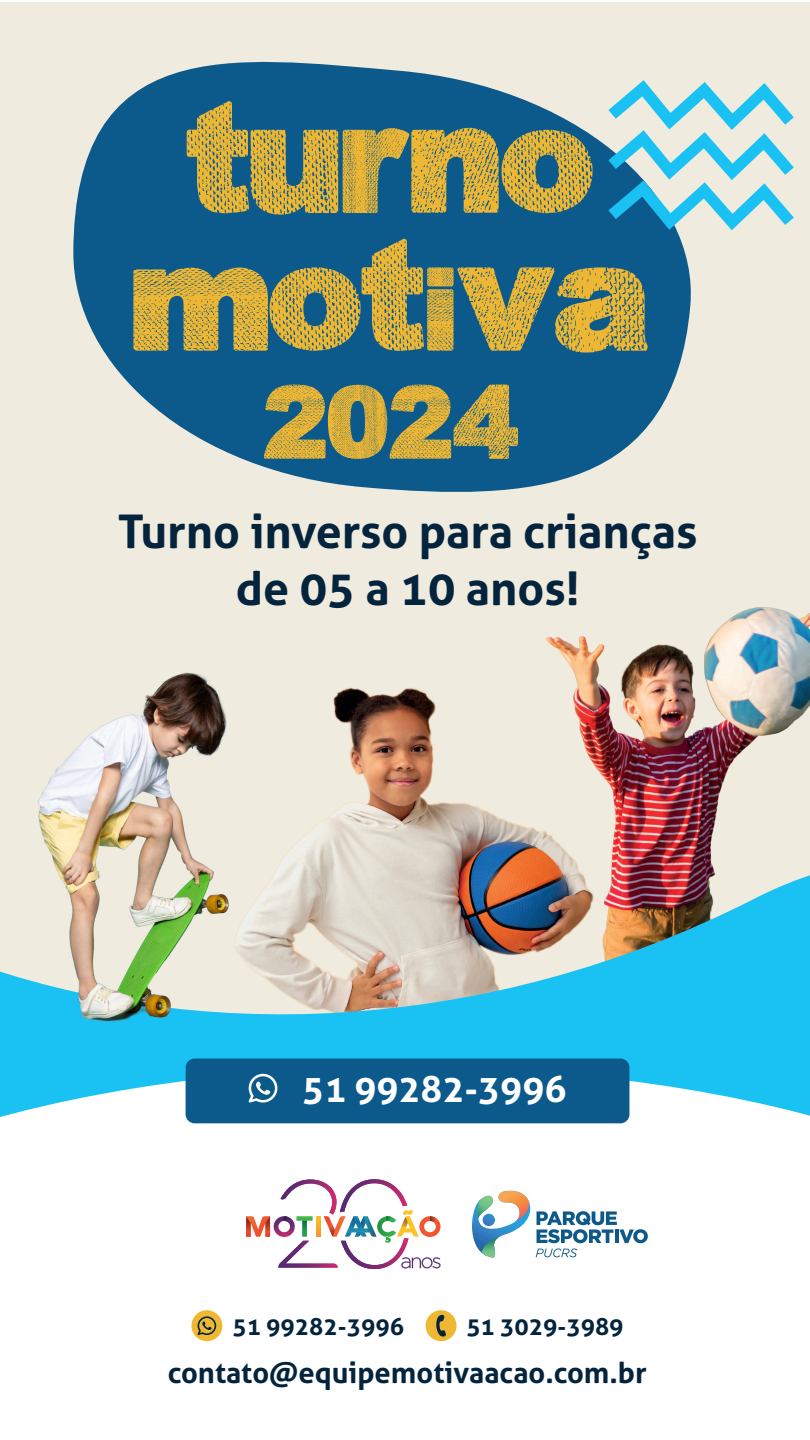
<style>
.page{position:relative;width:810px;height:1440px;background:#fff}
.page>*{position:absolute;margin:0;border:0;box-sizing:border-box;transform-origin:0 0}
.t1{font:166.43px/137.6px "Dabre Grunge";color:#eeb733;text-align:center}
.t2{font:700 46.5px/57px "Aller";color:#03243c;text-align:center}
.t3{font:700 36.75px "Aller";color:#fff}
.t4{font:700 29.03px "Aller";color:#03243c}
.t5{font:700 23.85px "Aller";color:#03243c}
</style>
<div class="page">
<div style="left:0;top:3px;width:810px;height:1437px;background:#f0ebdf"></div>
<img style="left:546px;top:607px;width:264px;height:248px">
<img style="left:285px;top:669px;width:320px;height:186px">
<img style="left:285px;top:855px;width:525px;height:212px">
<img style="left:0;top:672px;width:285px;height:395px">
<svg style="left:73px;top:61px;width:618px;height:431px;fill:#0c5a8c"></svg>
<svg style="left:608px;top:2px;width:202px;height:228px"></svg>
<div style="left:0;top:1067px;width:810px;height:373px;background:#fff"></div>
<div style="left:191px;top:1310px;width:31px;height:31px;background:#efb832;border-radius:50%"></div>
<svg style="left:198px;top:1316px;width:18px;height:19px"></svg>
<div style="left:426px;top:1310px;width:31px;height:31px;background:#efb832;border-radius:50%"></div>
<svg style="left:436px;top:1315px;width:10px;height:22px"></svg>
<div style="left:186px;top:1059px;width:443px;height:64px;background:#0c5a8c;border-radius:9px"></div>
<svg style="left:249px;top:1074px;width:28px;height:29px"></svg>
<div style="left:220px;top:1161px;width:375px;height:123px;background:#fff;border-radius:9px"></div>
<svg style="left:246px;top:1179px;width:195px;height:90px"></svg>
<svg style="left:264px;top:385px;width:254px;height:74px;background:#8e8f58"></svg>
<svg style="left:472px;top:1191px;width:176px;height:67px"></svg>
<h1 class="t1" style="left:131px;top:108px;width:519px">turno motiva</h1>
<p class="t2" style="left:118px;top:502px;width:581px">Turno inverso para crianças de 05 a 10 anos!</p>
<p class="t3" style="left:302px;top:1067px;width:266px">51 99282-3996</p>
<p class="t5" style="left:232px;top:1312px;width:173px">51 99282-3996</p>
<p class="t5" style="left:466px;top:1312px;width:159px">51 3029-3989</p>
<p class="t4" style="left:168px;top:1355px;width:481px">contato@equipemotivaacao.com.br</p>
</div>
